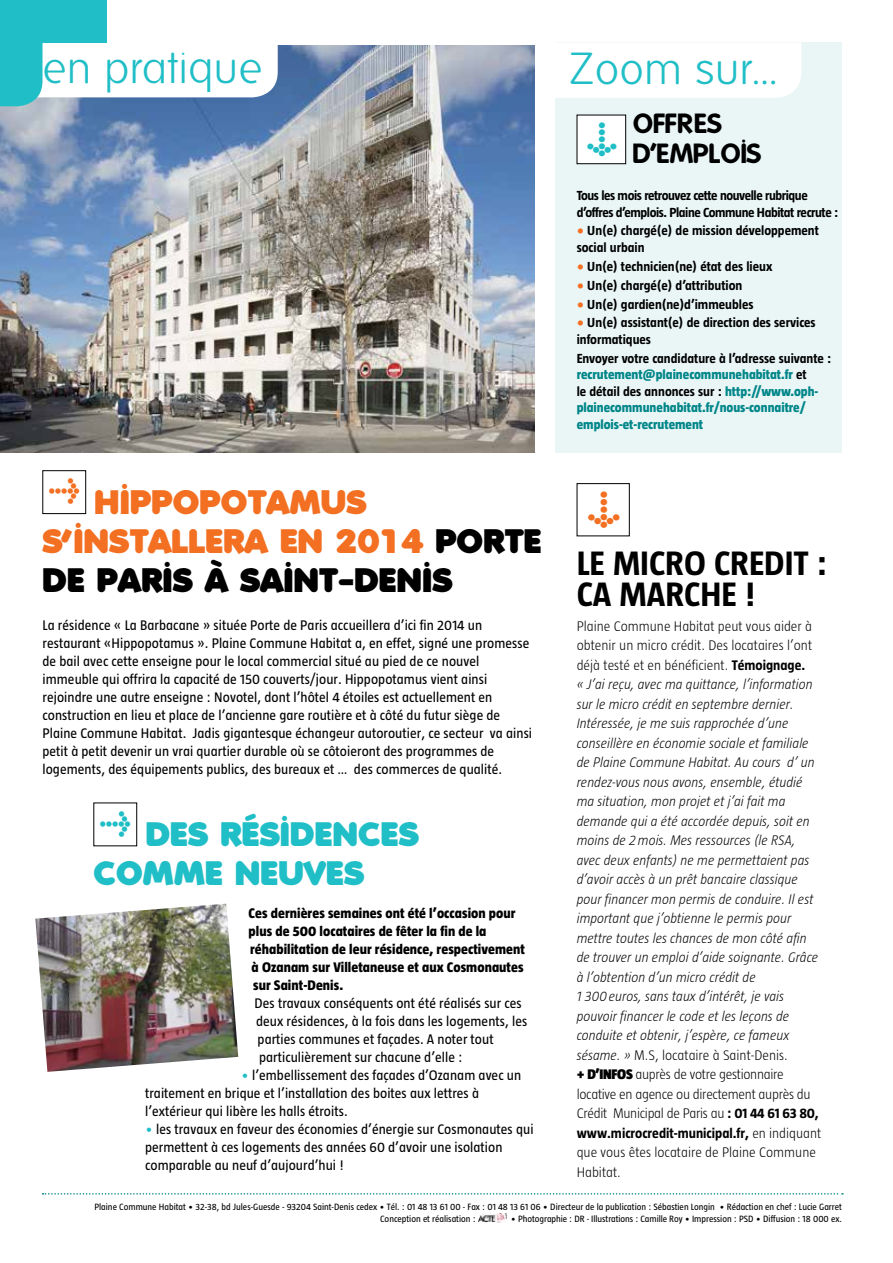
<style>
.page{position:relative;width:893px;height:1263px;background:#fff}
.page>*{position:absolute;margin:0;border:0;box-sizing:border-box;transform-origin:0 0}
.t1{font:300 45px "Folks";color:#20bec6}
.t2{font:700 34.8px/31.5px "Taz";color:#000}
.t3{font:800 33px/39px "Folks";letter-spacing:.045em;color:#f36f21}
.t4{font:800 33px/39px "Folks";letter-spacing:.04em;color:#20bec6}
.t5{font:900 29.85px "Meta Plus";color:#f36f21}
.t6{font:900 27.75px "Meta Plus";color:#20bec6}
.t7{font:700 27px/30px "Folks";letter-spacing:-.01em;color:#000}
.t8{font:900 24.45px "Meta Plus";color:#f36f21}
.t9{font:900 24.45px "Meta Plus";color:#20bec6}
.t10{font:14.25px/18px "Taz";letter-spacing:.005em;color:#000}
.t11{font:italic 300 14.25px/19.5px "Taz";color:#000}
.t12{font:800 14.25px "Taz";letter-spacing:.005em;color:#000}
.t13{font:700 13.5px/16.5px "Taz";color:#000}
.t14{font:800 13.5px/16.5px "Taz";color:#008689}
.t15{font:700 13.5px/16.5px "Taz";letter-spacing:-.03em;color:#000}
.t16{font:9.3px/11.7px "Taz";color:#000}
.s1{color:#000}
.s2{color:#20bec6}
.s3{color:#f36f21}
.s4{font-weight:700;color:#000}
.s5{font-style:normal}
.s6{font-weight:700;font-style:normal}
.s7{font-weight:900;font-style:normal}
</style>
<div class="page">
<div style="left:555px;top:42px;width:287px;height:410px;background:#eaf6f6"></div>
<div style="left:534px;top:43px;width:267px;height:55px;background:#fff"></div>
<img style="left:0;top:45px;width:534px;height:407px">
<svg style="left:0;top:0;width:278px;height:106px"></svg>
<div style="left:0;top:0;width:106px;height:43px;background:#20bec6"></div>
<div style="left:43px;top:470px;width:43px;height:44px;border:1px solid #000"></div>
<div style="left:577px;top:483px;width:53px;height:53px;border:1px solid #000"></div>
<div style="left:577px;top:115px;width:49px;height:49px;background:#fff"></div>
<div style="left:577px;top:115px;width:49px;height:49px;border:1px solid #000"></div>
<svg style="left:43px;top:1193px;width:800px;height:1px"></svg>
<img style="left:478px;top:1214px;width:28px;height:9px">
<img style="left:35px;top:904px;width:203px;height:168px">
<h1 class="t1" style="left:43px;top:43px;width:222px">en pratique</h1>
<h3 class="t8" style="left:48px;top:476px;width:34px">&gt;</h3>
<h3 class="t3" style="left:43px;top:482px;width:500px;text-indent:52px">HIPPOPOTAMUS<br>S’INSTALLERA EN 2014 <span class="s1">PORTE<br>DE PARIS À SAINT-DENIS</span></h3>
<p class="t10" style="left:43px;top:616px;width:491px">La résidence « La Barbacane » située Porte de Paris accueillera d’ici fin 2014 un restaurant «Hippopotamus ». Plaine Commune Habitat a, en effet, signé une promesse de bail avec cette enseigne pour le local commercial situé au pied de ce nouvel immeuble qui offrira la capacité de 150 couverts/jour. Hippopotamus vient ainsi rejoindre une autre enseigne : Novotel, dont l’hôtel 4 étoiles est actuellement en construction en lieu et place de l’ancienne gare routière et à côté du futur siège de Plaine Commune Habitat. Jadis gigantesque échangeur autoroutier, ce secteur va ainsi petit à petit devenir un vrai quartier durable où se côtoieront des programmes de logements, des équipements publics, des bureaux et … des commerces de qualité.</p>
<h3 class="t9" style="left:99px;top:808px;width:34px">&gt;</h3>
<h3 class="t4" style="left:94px;top:815px;width:322px;text-indent:52px">DES RÉSIDENCES<br>COMME NEUVES</h3>
<p class="t12" style="left:249px;top:906px;width:268px">Ces dernières semaines ont été l’occasion pour</p>
<p class="t12" style="left:249px;top:924px;width:239px">plus de 500 locataires de fêter la fin de la</p>
<p class="t12" style="left:250px;top:942px;width:276px">réhabilitation de leur résidence, respectivement</p>
<p class="t12" style="left:252px;top:960px;width:273px">à Ozanam sur Villetaneuse et aux Cosmonautes</p>
<p class="t12" style="left:253px;top:978px;width:92px">sur Saint-Denis.</p>
<p class="t10" style="left:255px;top:994px;width:274px">Des travaux conséquents ont été réalisés sur ces deux résidences, à la fois dans les logements, les parties communes et façades. A noter tout particulièrement sur chacune d’elle :</p>
<p class="t10" style="left:145px;top:1066px;width:378px;text-indent:96px"><span class="s2">•</span> l’embellissement des façades d’Ozanam avec un traitement en brique et l’installation des boites aux lettres à l’extérieur qui libère les halls étroits.</p>
<p class="t10" style="left:145px;top:1120px;width:390px"><span class="s2">•</span> les travaux en faveur des économies d’énergie sur Cosmonautes qui permettent à ces logements des années 60 d’avoir une isolation comparable au neuf d’aujourd’hui !</p>
<h1 class="t1" style="left:569px;top:44px;width:210px">Zoom sur…</h1>
<h3 class="t6" style="left:620px;top:121px;width:38px;rotate:90deg">&gt;</h3>
<h3 class="t7" style="left:633px;top:109px;width:130px">OFFRES<br>D’EMPLOIS</h3>
<p class="t15" style="left:577px;top:187px;width:263px">Tous les mois retrouvez cette nouvelle rubrique d’offres d’emplois. Plaine Commune Habitat recrute :</p>
<p class="t13" style="left:577px;top:223px;width:244px"><span class="s3">•</span> Un(e) chargé(e) de mission développement social urbain</p>
<p class="t13" style="left:577px;top:258px;width:197px"><span class="s3">•</span> Un(e) technicien(ne) état des lieux</p>
<p class="t13" style="left:577px;top:277px;width:167px"><span class="s3">•</span> Un(e) chargé(e) d’attribution</p>
<p class="t13" style="left:577px;top:296px;width:178px"><span class="s3">•</span> Un(e) gardien(ne)d’immeubles</p>
<p class="t13" style="left:577px;top:315px;width:240px"><span class="s3">•</span> Un(e) assistant(e) de direction des services informatiques</p>
<p class="t14" style="left:577px;top:350px;width:256px"><span class="s4">Envoyer votre candidature à l’adresse suivante : </span>recrutement@plainecommunehabitat.fr <span class="s4">et<br>le détail des annonces sur :</span> http://www.oph&shy;plainecommunehabitat.fr/nous-connaitre/ emplois-et-recrutement</p>
<h3 class="t5" style="left:623px;top:490px;width:41px;rotate:90deg">&gt;</h3>
<h2 class="t2" style="left:577px;top:547px;width:252px">LE MICRO CREDIT :<br>Ca marche !</h2>
<p class="t11" style="left:577px;top:616px;width:246px"><span class="s5">Plaine Commune Habitat peut vous aider à obtenir un micro crédit. Des locataires l’ont déjà testé et en bénéficient.</span> <span class="s6">Témoignage.<br></span>« J’ai reçu, avec ma quittance, l’information sur le micro crédit en septembre dernier.<br>Intéressée, je me suis rapprochée d’une conseillère en économie sociale et familiale de Plaine Commune Habitat. Au cours d’ un rendez-vous nous avons, ensemble, étudié ma situation, mon projet et j’ai fait ma demande qui a été accordée depuis, soit en moins de 2mois. Mes ressources (le RSA, avec deux enfants) ne me permettaient pas d’avoir accès à un prêt bancaire classique pour financer mon permis de conduire. Il est important que j’obtienne le permis pour mettre toutes les chances de mon côté afin de trouver un emploi d’aide soignante. Grâce à l’obtention d’un micro crédit de<br>1 300euros, sans taux d’intérêt, je vais pouvoir financer le code et les leçons de conduite et obtenir, j’espère, ce fameux sésame. » <span class="s5">M.S, locataire à Saint-Denis.<br></span><span class="s7">+ D’INFOS</span> <span class="s5">auprès de votre gestionnaire locative en agence ou directement auprès du Crédit Municipal de Paris au</span> <span class="s6">: 01 44 61 63 80, www.microcredit-municipal.fr,</span> <span class="s5">en indiquant que vous êtes locataire de Plaine Commune Habitat.</span></p>
<p class="t16" style="left:380px;top:1201px;width:463px;text-indent:-286px">Plaine Commune Habitat • 32-38, bd Jules-Guesde - 93204 Saint-Denis cedex • Tél. : 01 48 13 61 00 - Fax : 01 48 13 61 06 • Directeur de la publication : Sébastien Longin • Rédaction en chef : Lucie Garret<br>Conception et réalisation :</p>
<p class="t16" style="left:511px;top:1212px;width:333px">• Photographie : DR - Illustrations : Camille Roy • Impression : PSD • Diffusion : 18 000 ex.</p>
</div>
